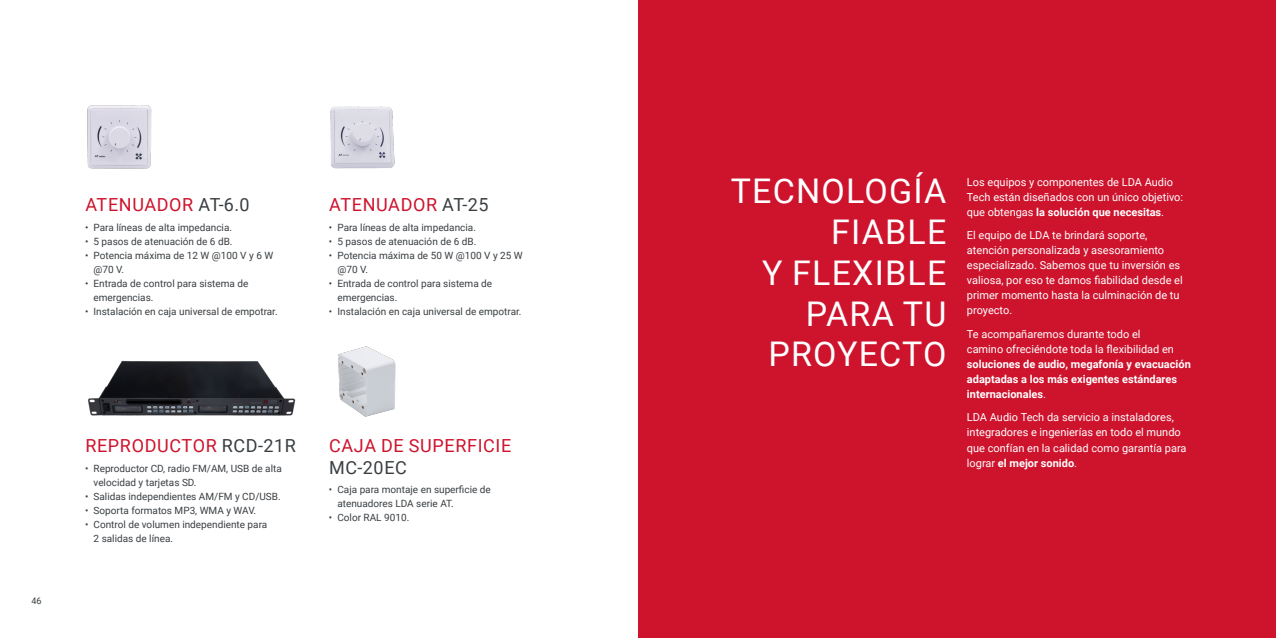
<style>
.page{position:relative;width:1276px;height:638px;background:#fff}
.page>*{position:absolute;margin:0;border:0;box-sizing:border-box;transform-origin:0 0}
.t1{font:34px/40.8px "Roboto";letter-spacing:.035em;color:#fff;text-align:right}
.t2{font:18px "Roboto";letter-spacing:.035em;color:#ce132d}
.t3{font:18px "Roboto";letter-spacing:.035em;color:#393e42}
.t4{font:11px/15px "Roboto";color:#fff}
.t5{font:700 11px/15px "Roboto";color:#fff}
.t6{font:10px/14px "Roboto";color:#393e42}
.t7{font:9px "Roboto";color:#393e42}
.s1{color:#393e42}
.s2{font-weight:700}
.s3{font-weight:400}
</style>
<div class="page">
<img style="left:87px;top:360px;width:209px;height:56px">
<img style="left:338px;top:346px;width:58px;height:71px">
<img style="left:87px;top:105px;width:65px;height:64px">
<img style="left:330px;top:106px;width:65px;height:63px">
<div style="left:639px;top:0;width:637px;height:638px;background:#ce132d"></div>
<h2 class="t2" style="left:85px;top:192px;width:166px">ATENUADOR <span class="s1">AT‑6.0</span></h2>
<p class="t6" style="left:85px;top:220px;width:149px">• Para líneas de alta impedancia.</p>
<p class="t6" style="left:85px;top:234px;width:149px">• 5 pasos de atenuación de 6 dB.</p>
<p class="t6" style="left:94px;top:248px;width:181px;text-indent:-8px">• Potencia máxima de 12 W @100 V y 6 W @70 V.</p>
<p class="t6" style="left:94px;top:276px;width:156px;text-indent:-8px">• Entrada de control para sistema de emergencias.</p>
<p class="t6" style="left:85px;top:304px;width:194px">• Instalación en caja universal de empotrar.</p>
<h2 class="t2" style="left:329px;top:192px;width:161px">ATENUADOR <span class="s1">AT‑25</span></h2>
<p class="t6" style="left:329px;top:220px;width:149px">• Para líneas de alta impedancia.</p>
<p class="t6" style="left:329px;top:234px;width:149px">• 5 pasos de atenuación de 6 dB.</p>
<p class="t6" style="left:337px;top:248px;width:187px;text-indent:-8px">• Potencia máxima de 50 W @100 V y 25 W @70 V.</p>
<p class="t6" style="left:337px;top:276px;width:156px;text-indent:-8px">• Entrada de control para sistema de emergencias.</p>
<p class="t6" style="left:329px;top:304px;width:194px">• Instalación en caja universal de empotrar.</p>
<p class="t7" style="left:31px;top:594px;width:12px">46</p>
<h2 class="t2" style="left:85px;top:433px;width:212px">REPRODUCTOR <span class="s1">RCD‑21R</span></h2>
<p class="t6" style="left:94px;top:461px;width:190px;text-indent:-8px">• Reproductor CD, radio FM/AM, USB de alta velocidad y tarjetas SD.</p>
<p class="t6" style="left:85px;top:489px;width:197px">• Salidas independientes AM/FM y CD/USB.</p>
<p class="t6" style="left:85px;top:503px;width:173px">• Soporta formatos MP3, WMA y WAV.</p>
<p class="t6" style="left:94px;top:517px;width:175px;text-indent:-8px">• Control de volumen independiente para<br>2 salidas de línea.</p>
<h2 class="t2" style="left:329px;top:433px;width:184px">CAJA DE SUPERFICIE</h2>
<h2 class="t3" style="left:329px;top:455px;width:79px">MC‑20EC</h2>
<p class="t6" style="left:337px;top:482px;width:155px;text-indent:-8px">• Caja para montaje en superficie de atenuadores LDA serie AT.</p>
<p class="t6" style="left:329px;top:510px;width:82px">• Color RAL 9010.</p>
<h1 class="t1" style="left:731px;top:169px;width:217px">TECNOLOGÍA<br>FIABLE<br>Y FLEXIBLE<br>PARA TU<br>PROYECTO</h1>
<p class="t4" style="left:967px;top:174px;width:218px">Los equipos y componentes de LDA Audio<br>Tech están diseñados con un único objetivo: que obtengas <span class="s2">la solución que necesitas</span>.</p>
<p class="t4" style="left:967px;top:227px;width:217px">El equipo de LDA te brindará soporte, atención personalizada y asesoramiento especializado. Sabemos que tu inversión es valiosa, por eso te damos fiabilidad desde el primer momento hasta la culminación de tu proyecto.</p>
<p class="t4" style="left:967px;top:326px;width:209px">Te acompañaremos durante todo el camino ofreciéndote toda la flexibilidad en</p>
<p class="t5" style="left:967px;top:356px;width:225px">soluciones de audio, megafonía y evacuación adaptadas a los más exigentes estándares internacionales<span class="s3">.</span></p>
<p class="t4" style="left:967px;top:410px;width:221px">LDA Audio Tech da servicio a instaladores, integradores e ingenierías en todo el mundo que confían en la calidad como garantía para lograr <span class="s2">el mejor sonido</span>.</p>
</div>
